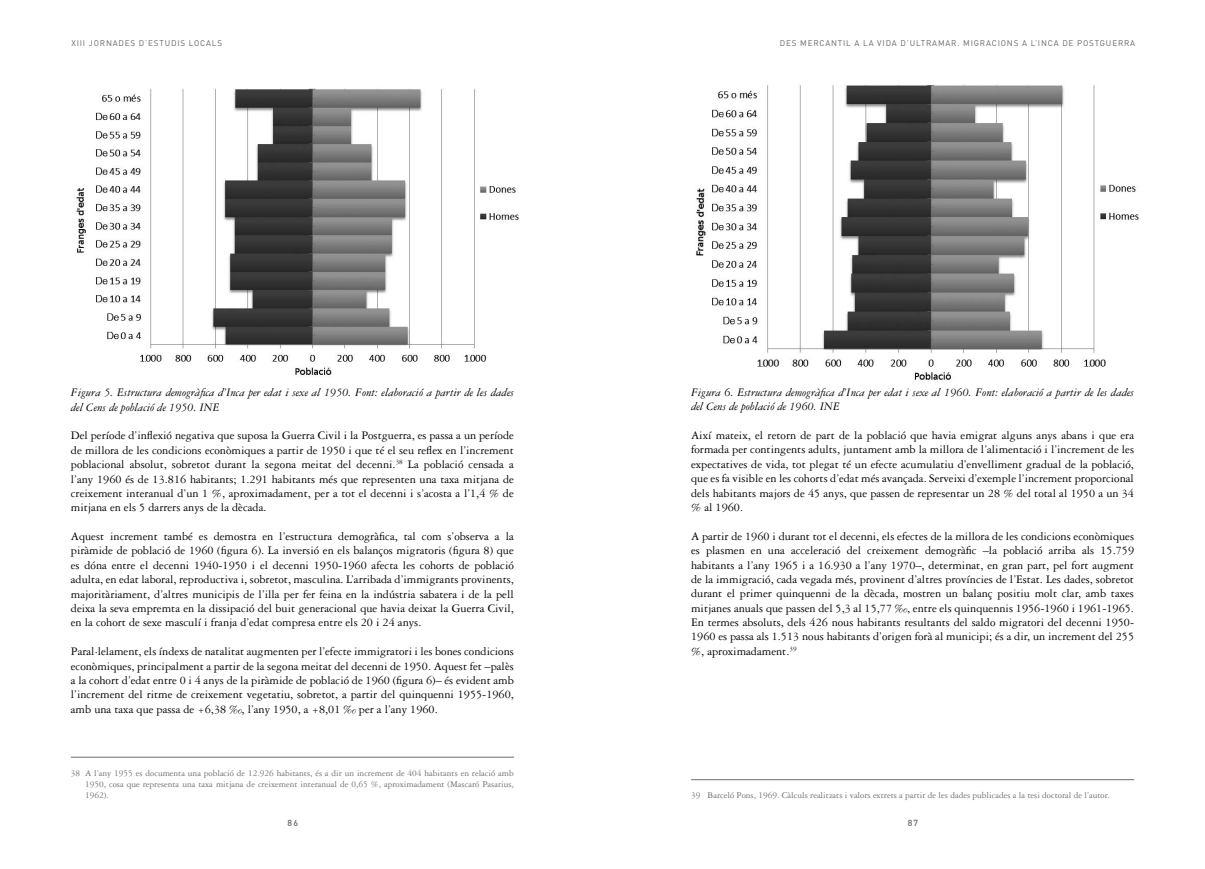
<style>
.page{position:relative;width:1205px;height:869px;background:#fff}
.page>*{position:absolute;margin:0;border:0;box-sizing:border-box;transform-origin:0 0}
.t1{font:12.25px/14.4px "Garamond Three";color:#000;text-align:justify}
.t2{font:italic 12.25px/14.4px "Garamond Three";color:#000}
.t3{font:9.38px/11.2px "Garamond Three";color:#6d6e71;text-align:justify}
.t4{font:500 8.75px "DIN";color:#636466}
.t5{font:8.12px "DIN";letter-spacing:.1em;color:#636466}
</style>
<div class="page">
<hr style="left:71px;top:756px;width:443px;height:1px;background:#6d6e71">
<hr style="left:691px;top:779px;width:443px;height:1px;background:#6d6e71">
<img style="left:76px;top:88px;width:443px;height:287px">
<img style="left:696px;top:85px;width:443px;height:295px">
<p class="t5" style="left:71px;top:38px;width:152px">XIII JORNADES D’ESTUDIS LOCALS</p>
<p class="t5" style="left:780px;top:38px;width:7px">DES</p>
<p class="t5" style="left:800px;top:38px;width:15px">MERCANT</p>
<p class="t5" style="left:843px;top:38px;width:73px">IL A LA VIDA D’ULTRA</p>
<p class="t5" style="left:938px;top:38px;width:43px">MAR. MIGRAC</p>
<p class="t5" style="left:998px;top:38px;width:10px">IONS</p>
<p class="t5" style="left:1022px;top:38px;width:26px">A L’INCA</p>
<p class="t5" style="left:1062px;top:38px;width:28px">DE POSTGUERRA</p>
<p class="t2" style="left:71px;top:385px;width:444px">Figura 5. Estructura demogràfica d’Inca per edat i sexe al 1950. Font: elaboració a partir de les dades del Cens de població de 1950. INE</p>
<p class="t1" style="left:71px;top:428px;width:444px">Del període d’inflexió negativa que suposa la Guerra Civil i la Postguerra, es passa a un període de millora de les condicions econòmiques a partir de 1950 i que té el seu reflex en l’increment poblacional absolut, sobretot durant la segona meitat del decenni.<sup>38</sup> La població censada a l’any 1960 és de 13.816 habitants; 1.291 habitants més que representen una taxa mitjana de creixement interanual d’un 1 %, aproximadament, per a tot el decenni i s’acosta a l’1,4 % de mitjana en els 5 darrers anys de la dècada.</p>
<p class="t1" style="left:71px;top:529px;width:444px">Aquest increment també es demostra en l’estructura demogràfica, tal com s’observa a la piràmide de població de 1960 (figura 6). La inversió en els balanços migratoris (figura 8) que es dóna entre el decenni 1940-1950 i el decenni 1950-1960 afecta les cohorts de població adulta, en edat laboral, reproductiva i, sobretot, masculina. L’arribada d’immigrants provinents, majoritàriament, d’altres municipis de l’illa per fer feina en la indústria sabatera i de la pell deixa la seva empremta en la dissipació del buit generacional que havia deixat la Guerra Civil, en la cohort de sexe masculí i franja d’edat compresa entre els 20 i 24 anys.</p>
<p class="t1" style="left:71px;top:644px;width:444px">Paral·lelament, els índexs de natalitat augmenten per l’efecte immigratori i les bones condicions econòmiques, principalment a partir de la segona meitat del decenni de 1950. Aquest fet –palès a la cohort d’edat entre 0 i 4 anys de la piràmide de població de 1960 (figura 6)– és evident amb l’increment del ritme de creixement vegetatiu, sobretot, a partir del quinquenni 1955-1960, amb una taxa que passa de +6,38 ‰, l’any 1950, a +8,01 ‰ per a l’any 1960.</p>
<p class="t3" style="left:85px;top:766px;width:430px;text-indent:-14px">38 A l’any 1955 es documenta una població de 12.926 habitants, és a dir un increment de 404 habitants en relació amb 1950, cosa que representa una taxa mitjana de creixement interanual de 0,65 %, aproximadament (Mascaró Pasarius, 1962).</p>
<p class="t2" style="left:691px;top:385px;width:444px">Figura 6. Estructura demogràfica d’Inca per edat i sexe al 1960. Font: elaboració a partir de les dades del Cens de població de 1960. INE</p>
<p class="t1" style="left:691px;top:428px;width:444px">Així mateix, el retorn de part de la població que havia emigrat alguns anys abans i que era formada per contingents adults, juntament amb la millora de l’alimentació i l’increment de les expectatives de vida, tot plegat té un efecte acumulatiu d’envelliment gradual de la població, que es fa visible en les cohorts d’edat més avançada. Serveixi d’exemple l’increment proporcional dels habitants majors de 45 anys, que passen de representar un 28 % del total al 1950 a un 34 % al 1960.</p>
<p class="t1" style="left:691px;top:528px;width:444px">A partir de 1960 i durant tot el decenni, els efectes de la millora de les condicions econòmiques es plasmen en una acceleració del creixement demogràfic –la població arriba als 15.759 habitants a l’any 1965 i a 16.930 a l’any 1970–, determinat, en gran part, pel fort augment de la immigració, cada vegada més, provinent d’altres províncies de l’Estat. Les dades, sobretot durant el primer quinquenni de la dècada, mostren un balanç positiu molt clar, amb taxes mitjanes anuals que passen del 5,3 al 15,77 ‰, entre els quinquennis 1956-1960 i 1961-1965.<br>En termes absoluts, dels 426 nous habitants resultants del saldo migratori del decenni 1950- 1960 es passa als 1.513 nous habitants d’origen forà al municipi; és a dir, un increment del 255 %, aproximadament.<sup>39</sup></p>
<p class="t3" style="left:691px;top:789px;width:420px">39 Barceló Pons, 1969. Càlculs realitzats i valors extrets a partir de les dades publicades a la tesi doctoral de l’autor.</p>
<p class="t4" style="left:287px;top:816px;width:12px">86</p>
<p class="t4" style="left:908px;top:816px;width:12px">87</p>
</div>
